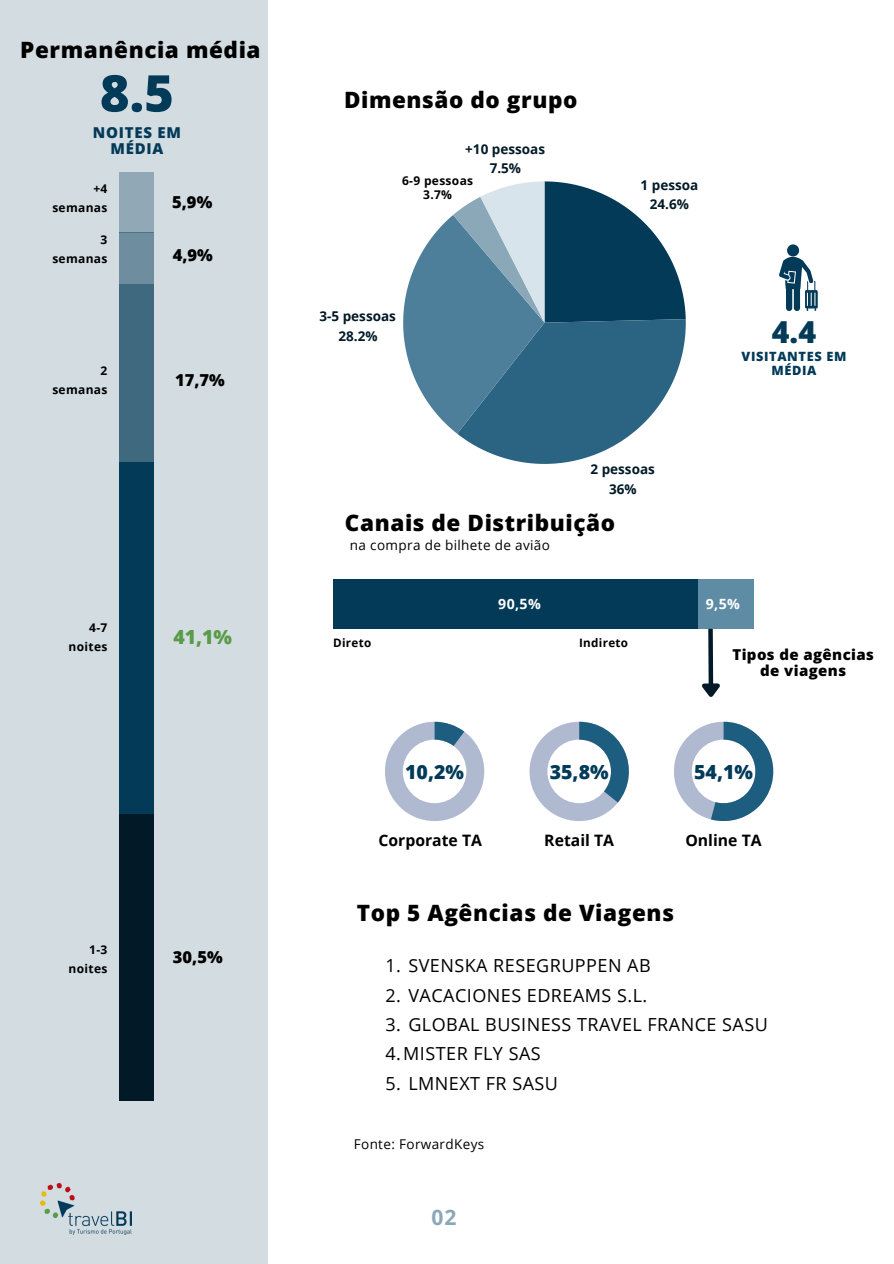
<style>
.page{position:relative;width:894px;height:1264px;background:#fff}
.page>*{position:absolute;margin:0;border:0;box-sizing:border-box;transform-origin:0 0}
.t1{font:800 50.7px "Open Sans";color:#023a58}
.t2{font:800 30.3px "Open Sans";color:#023a58}
.t3{font:800 22.5px "Open Sans";letter-spacing:.025em;color:#000}
.t4{font:700 21px "Open Sans";color:#8aa8b8}
.t5{font:800 19.5px "Open Sans";color:#023a58}
.t6{font:800 19.5px "Open Sans";color:#599b47}
.t7{font:18px "Open Sans";letter-spacing:.025em;color:#000}
.t8{font:800 16.5px "Open Sans";color:#000}
.t9{font:700 15.75px "Open Sans";color:#000}
.t10{font:800 15px/16.8px "Open Sans";letter-spacing:.025em;color:#000;text-align:center}
.t11{font:800 15px/16.8px "Open Sans";letter-spacing:.05em;color:#023a58;text-align:center}
.t12{font:700 14.1px "Open Sans";color:#fff}
.t13{font:700 13.5px/19.6px "Open Sans";color:#021a27;text-align:center}
.t14{font:13.5px "Open Sans";letter-spacing:.025em;color:#000}
.t15{font:800 12.75px "Open Sans";letter-spacing:.05em;color:#023a58}
.t16{font:700 12px "Open Sans";letter-spacing:.025em;color:#000}
.t17{font:700 11.7px "Open Sans";letter-spacing:.025em;color:#000}
</style>
<div class="page">
<div style="left:0;top:0;width:268px;height:1263px;background:#d2dce1"></div>
<div style="left:120px;top:284px;width:34px;height:191px;background:#3e697f"></div>
<div style="left:120px;top:462px;width:34px;height:352px;background:#023a58"></div>
<div style="left:120px;top:233px;width:34px;height:51px;background:#6e8e9f"></div>
<div style="left:120px;top:172px;width:34px;height:61px;background:#91a9b6"></div>
<div style="left:120px;top:814px;width:34px;height:286px;background:#021a27"></div>
<svg style="left:403px;top:181px;width:282px;height:283px"></svg>
<div style="left:560px;top:579px;width:193px;height:50px;background:#5d8ca4"></div>
<div style="left:333px;top:579px;width:364px;height:50px;background:#023a58"></div>
<svg style="left:385px;top:721px;width:99px;height:100px"></svg>
<svg style="left:529px;top:721px;width:99px;height:100px"></svg>
<svg style="left:674px;top:721px;width:99px;height:100px"></svg>
<div style="left:708px;top:629px;width:5px;height:55px;background:#021a27"></div>
<svg style="left:702px;top:679px;width:18px;height:18px"></svg>
<img style="left:40px;top:1183px;width:91px;height:51px">
<div style="left:786px;top:244px;width:12px;height:12px;background:#023a58;border-radius:50%"></div>
<svg style="left:779px;top:255px;width:38px;height:56px"></svg>
<p class="t3" style="left:20px;top:34px;width:242px">Permanência média</p>
<p class="t1" style="left:100px;top:57px;width:75px">8.5</p>
<p class="t11" style="left:93px;top:123px;width:90px">NOITES EM<br>MÉDIA</p>
<h3 class="t16" style="left:93px;top:180px;width:16px">+4</h3>
<p class="t16" style="left:52px;top:199px;width:57px">semanas</p>
<p class="t16" style="left:101px;top:231px;width:8px">3</p>
<p class="t16" style="left:52px;top:250px;width:57px">semanas</p>
<p class="t16" style="left:101px;top:362px;width:8px">2</p>
<h4 class="t16" style="left:52px;top:381px;width:57px">semanas</h4>
<p class="t8" style="left:172px;top:190px;width:42px">5,9%</p>
<p class="t8" style="left:173px;top:244px;width:42px">4,9%</p>
<p class="t8" style="left:175px;top:368px;width:51px">17,7%</p>
<p class="t16" style="left:89px;top:619px;width:20px">4-7</p>
<p class="t16" style="left:69px;top:638px;width:40px">noites</p>
<p class="t6" style="left:173px;top:623px;width:60px">41,1%</p>
<p class="t16" style="left:89px;top:941px;width:20px">1-3</p>
<p class="t16" style="left:69px;top:960px;width:40px">noites</p>
<p class="t8" style="left:173px;top:945px;width:51px">30,5%</p>
<p class="t3" style="left:344px;top:84px;width:235px">Dimensão do grupo</p>
<p class="t13" style="left:465px;top:139px;width:81px">+10 pessoas<br>7.5%</p>
<p class="t16" style="left:402px;top:172px;width:73px">6-9 pessoas</p>
<p class="t16" style="left:423px;top:186px;width:30px">3.7%</p>
<p class="t13" style="left:319px;top:306px;width:78px">3-5 pessoas<br>28.2%</p>
<p class="t13" style="left:640px;top:174px;width:59px">1 pessoa<br>24.6%</p>
<p class="t13" style="left:590px;top:459px;width:66px">2 pessoas<br>36%</p>
<h3 class="t3" style="left:345px;top:507px;width:272px">Canais de Distribuição</h3>
<p class="t14" style="left:350px;top:535px;width:201px">na compra de bilhete de avião</p>
<h6 class="t2" style="left:771px;top:310px;width:46px">4.4</h6>
<h3 class="t15" style="left:741px;top:347px;width:106px">VISITANTES EM</h3>
<h1 class="t15" style="left:771px;top:361px;width:46px">MÉDIA</h1>
<p class="t12" style="left:498px;top:594px;width:44px">90,5%</p>
<p class="t12" style="left:705px;top:594px;width:36px">9,5%</p>
<h2 class="t17" style="left:333px;top:634px;width:40px">Direto</h2>
<p class="t17" style="left:579px;top:634px;width:50px">Indireto</p>
<p class="t10" style="left:732px;top:645px;width:143px">Tipos de agências de viagens</p>
<p class="t5" style="left:405px;top:758px;width:60px">10,2%</p>
<p class="t5" style="left:549px;top:758px;width:60px">35,8%</p>
<p class="t5" style="left:694px;top:758px;width:60px">54,1%</p>
<p class="t9" style="left:378px;top:829px;width:105px">Corporate TA</p>
<p class="t9" style="left:544px;top:829px;width:71px">Retail TA</p>
<p class="t9" style="left:685px;top:829px;width:78px">Online TA</p>
<p class="t3" style="left:357px;top:896px;width:319px">Top 5 Agências de Viagens</p>
<p class="t7" style="left:385px;top:953px;width:267px">1. SVENSKA RESEGRUPPEN AB</p>
<p class="t7" style="left:385px;top:982px;width:263px">2. VACACIONES EDREAMS S.L.</p>
<p class="t7" style="left:385px;top:1011px;width:384px">3. GLOBAL BUSINESS TRAVEL FRANCE SASU</p>
<p class="t7" style="left:385px;top:1041px;width:157px">4.MISTER FLY SAS</p>
<h3 class="t7" style="left:385px;top:1070px;width:174px">5. LMNEXT FR SASU</h3>
<p class="t14" style="left:354px;top:1134px;width:132px">Fonte: ForwardKeys</p>
<p class="t4" style="left:431px;top:1202px;width:27px">02</p>
</div>
